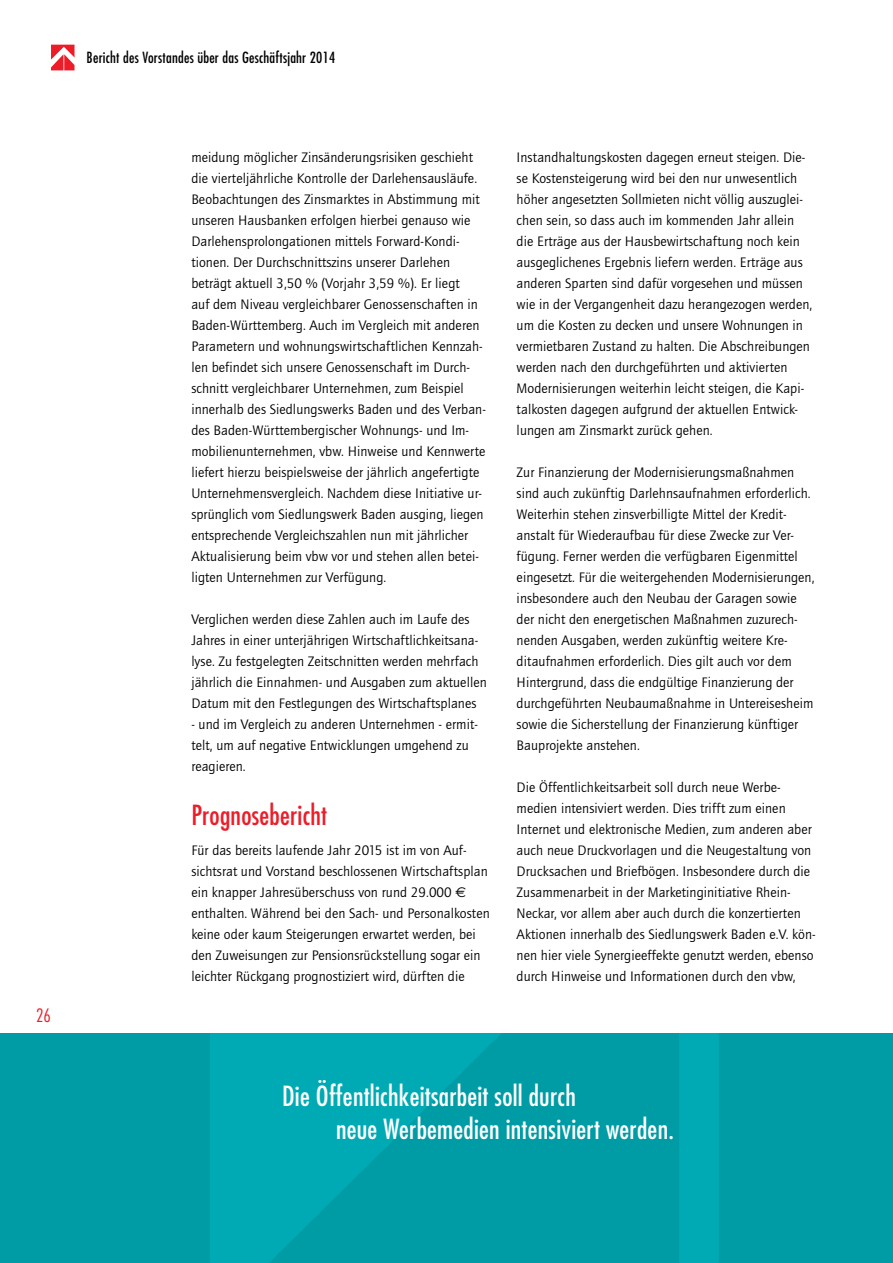
<style>
.page{position:relative;width:893px;height:1263px;background:#fff}
.page>*{position:absolute;margin:0;border:0;box-sizing:border-box;transform-origin:0 0}
.t1{font:condensed 27px/33px "Futura";letter-spacing:.01em;color:#fff}
.t2{font:condensed 27px "Futura";letter-spacing:.01em;color:#ed1c29}
.t3{font:300 condensed 18px "Futura";color:#ed1c29}
.t4{font:condensed 15px "Futura";letter-spacing:.015em;color:#000}
.t5{font:14.25px/21px "Quay Sans";letter-spacing:.005em;color:#000}
.s1{font-family:"Euro Sans"}
</style>
<div class="page">
<svg style="left:51px;top:45px;width:24px;height:25px"></svg>
<div style="left:0;top:1033px;width:893px;height:230px;background:#009ca5"></div>
<img style="left:210px;top:1033px;width:509px;height:230px">
<p class="t3" style="left:36px;top:1004px;width:16px">26</p>
<p class="t4" style="left:87px;top:48px;width:250px">Bericht des Vorstandes über das Geschäftsjahr 2014</p>
<p class="t5" style="left:191px;top:147px;width:296px">meidung möglicher Zinsänderungsrisiken geschieht die vierteljährliche Kontrolle der Darlehensausläufe.<br>Beobachtungen des Zinsmarktes in Abstimmung mit unseren Hausbanken erfolgen hierbei genauso wie Darlehensprolongationen mittels Forward-Kondi&shy;tionen. Der Durchschnittszins unserer Darlehen beträgt aktuell 3,50 % (Vorjahr 3,59 %). Er liegt<br>auf dem Niveau vergleichbarer Genossenschaften in Baden-Württemberg. Auch im Vergleich mit anderen Parametern und wohnungswirtschaftlichen Kennzah&shy;len befindet sich unsere Genossenschaft im Durch&shy;schnitt vergleichbarer Unternehmen, zum Beispiel innerhalb des Siedlungswerks Baden und des Verban&shy;des Baden-Württembergischer Wohnungs- und Im&shy;mobilienunternehmen, vbw. Hinweise und Kennwerte liefert hierzu beispielsweise der jährlich angefertigte Unternehmensvergleich. Nachdem diese Initiative ur&shy;sprünglich vom Siedlungswerk Baden ausging, liegen entsprechende Vergleichszahlen nun mit jährlicher Aktualisierung beim vbw vor und stehen allen betei&shy;ligten Unternehmen zur Verfügung.</p>
<p class="t5" style="left:191px;top:609px;width:297px">Verglichen werden diese Zahlen auch im Laufe des Jahres in einer unterjährigen Wirtschaftlichkeitsana&shy;lyse. Zu festgelegten Zeitschnitten werden mehrfach jährlich die Einnahmen- und Ausgaben zum aktuellen Datum mit den Festlegungen des Wirtschaftsplanes</p>
<p class="t5" style="left:191px;top:714px;width:288px">- und im Vergleich zu anderen Unternehmen - ermit&shy;telt, um auf negative Entwicklungen umgehend zu reagieren.</p>
<h1 class="t2" style="left:191px;top:798px;width:137px">Prognosebericht</h1>
<p class="t5" style="left:191px;top:840px;width:300px">Für das bereits laufende Jahr 2015 ist im von Auf&shy;sichtsrat und Vorstand beschlossenen Wirtschaftsplan ein knapper Jahresüberschuss von rund 29.000 <span class="s1">€ </span>enthalten. Während bei den Sach- und Personalkosten keine oder kaum Steigerungen erwartet werden, bei den Zuweisungen zur Pensionsrückstellung sogar ein leichter Rückgang prognostiziert wird, dürften die</p>
<p class="t5" style="left:517px;top:147px;width:297px">Instandhaltungskosten dagegen erneut steigen. Die&shy;se Kostensteigerung wird bei den nur unwesentlich höher angesetzten Sollmieten nicht völlig auszuglei&shy;chen sein, so dass auch im kommenden Jahr allein die Erträge aus der Hausbewirtschaftung noch kein ausgeglichenes Ergebnis liefern werden. Erträge aus anderen Sparten sind dafür vorgesehen und müssen wie in der Vergangenheit dazu herangezogen werden, um die Kosten zu decken und unsere Wohnungen in vermietbaren Zustand zu halten. Die Abschreibungen werden nach den durchgeführten und aktivierten Modernisierungen weiterhin leicht steigen, die Kapi&shy;talkosten dagegen aufgrund der aktuellen Entwick&shy;lungen am Zinsmarkt zurück gehen.</p>
<p class="t5" style="left:517px;top:462px;width:299px">Zur Finanzierung der Modernisierungsmaßnahmen sind auch zukünftig Darlehnsaufnahmen erforderlich.<br>Weiterhin stehen zinsverbilligte Mittel der Kredit&shy;anstalt für Wiederaufbau für diese Zwecke zur Ver&shy;fügung. Ferner werden die verfügbaren Eigenmittel eingesetzt. Für die weitergehenden Modernisierungen, insbesondere auch den Neubau der Garagen sowie der nicht den energetischen Maßnahmen zuzurech&shy;nenden Ausgaben, werden zukünftig weitere Kre&shy;ditaufnahmen erforderlich. Dies gilt auch vor dem Hintergrund, dass die endgültige Finanzierung der durchgeführten Neubaumaßnahme in Untereisesheim sowie die Sicherstellung der Finanzierung künftiger Bauprojekte anstehen.</p>
<p class="t5" style="left:517px;top:777px;width:301px">Die Öffentlichkeitsarbeit soll durch neue Werbe&shy;medien intensiviert werden. Dies trifft zum einen Internet und elektronische Medien, zum anderen aber auch neue Druckvorlagen und die Neugestaltung von Drucksachen und Briefbögen. Insbesondere durch die Zusammenarbeit in der Marketinginitiative Rhein-Neckar, vor allem aber auch durch die konzertierten Aktionen innerhalb des Siedlungswerk Baden e.V. kön&shy;nen hier viele Synergieeffekte genutzt werden, ebenso durch Hinweise und Informationen durch den vbw,</p>
<h1 class="t1" style="left:336px;top:1079px;width:339px;text-indent:-54px">Die Öffentlichkeitsarbeit soll durch<br>neue Werbemedien intensiviert werden.</h1>
</div>
